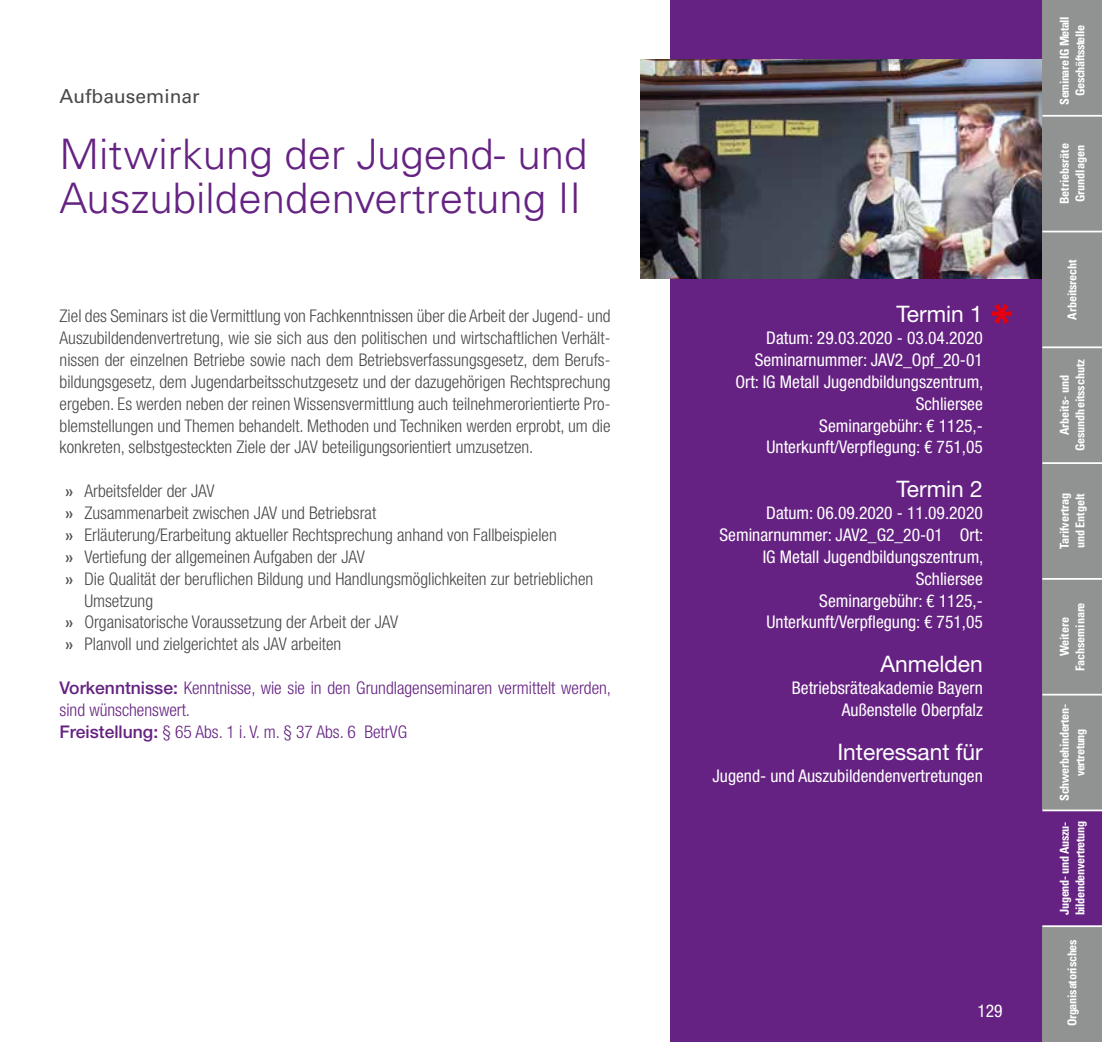
<style>
.page{position:relative;width:1102px;height:1042px;background:#fff}
.page>*{position:absolute;margin:0;border:0;box-sizing:border-box;transform-origin:0 0}
.t1{font:300 42px/43.8px "Univers LT Std";color:#652282}
.t2{font:22.75px "Helvetica Neue LT Std";color:#fff}
.t3{font:19.25px "Univers LT Std";color:#494948}
.t4{font:300 condensed 17.5px/21.9px "Helvetica Neue LT Std";color:#494948;text-align:justify}
.t5{font:condensed 17.5px/21.9px "Helvetica Neue LT Std";color:#fff;text-align:right}
.t6{font:300 condensed 17.5px/21.9px "Helvetica Neue LT Std";color:#652282}
.t7{font:700 condensed 12.25px/15.8px "Univers LT Std";letter-spacing:-.02em;color:#fff}
.t8{font:700 condensed 12.25px/15.8px "Univers LT Std";letter-spacing:-.04em;color:#fff;text-align:center}
.s1{font-family:"Univers LT Std";font-weight:400;font-stretch:normal}
.s2{font-weight:500;font-stretch:normal}
</style>
<div class="page">
<div style="left:670px;top:0;width:387px;height:1042px;background:#652282"></div>
<img style="left:640px;top:60px;width:402px;height:218px">
<svg style="left:991px;top:304px;width:20px;height:20px"></svg>
<div style="left:1042px;top:0;width:59px;height:116px;background:#919292"></div>
<div style="left:1042px;top:116px;width:59px;height:115px;background:#919292"></div>
<div style="left:1042px;top:231px;width:59px;height:116px;background:#919292"></div>
<div style="left:1042px;top:347px;width:59px;height:116px;background:#919292"></div>
<div style="left:1042px;top:463px;width:59px;height:116px;background:#919292"></div>
<div style="left:1042px;top:579px;width:59px;height:115px;background:#919292"></div>
<div style="left:1042px;top:694px;width:59px;height:116px;background:#919292"></div>
<div style="left:1042px;top:810px;width:59px;height:116px;background:#652282"></div>
<div style="left:1042px;top:926px;width:59px;height:116px;background:#919292"></div>
<hr style="left:1042px;top:925px;width:59px;height:2px;background:#fff">
<hr style="left:1042px;top:809px;width:59px;height:2px;background:#fff">
<hr style="left:1042px;top:694px;width:59px;height:1px;background:#fff">
<hr style="left:1042px;top:578px;width:59px;height:2px;background:#fff">
<hr style="left:1042px;top:462px;width:59px;height:2px;background:#fff">
<hr style="left:1042px;top:346px;width:59px;height:2px;background:#fff">
<hr style="left:1042px;top:231px;width:59px;height:1px;background:#fff">
<hr style="left:1042px;top:115px;width:59px;height:2px;background:#fff">
<p class="t3" style="left:60px;top:85px;width:142px">Aufbauseminar</p>
<h1 class="t1" style="left:60px;top:132px;width:529px">Mitwirkung der Jugend- und<br>Auszubildendenvertretung II</h1>
<p class="t4" style="left:60px;top:305px;width:552px">Ziel des Seminars ist die Vermittlung von Fachkenntnissen über die Arbeit der Jugend- und Auszubildendenvertretung, wie sie sich aus den politischen und wirtschaftlichen Verhält&shy;nissen der einzelnen Betriebe sowie nach dem Betriebsverfassungsgesetz, dem Berufs&shy;bildungsgesetz, dem Jugendarbeitsschutzgesetz und der dazugehörigen Rechtsprechung ergeben. Es werden neben der reinen Wissensvermittlung auch teilnehmerorientierte Pro&shy;blemstellungen und Themen behandelt. Methoden und Techniken werden erprobt, um die konkreten, selbstgesteckten Ziele der JAV beteiligungsorientiert umzusetzen.</p>
<p class="t4" style="left:64px;top:480px;width:151px"><span class="s1">»</span> Arbeitsfelder der JAV</p>
<p class="t4" style="left:64px;top:502px;width:313px"><span class="s1">»</span> Zusammenarbeit zwischen JAV und Betriebsrat</p>
<p class="t4" style="left:64px;top:524px;width:493px"><span class="s1">»</span> Erläuterung/Erarbeitung aktueller Rechtsprechung anhand von Fallbeispielen</p>
<p class="t4" style="left:64px;top:545px;width:302px"><span class="s1">»</span> Vertiefung der allgemeinen Aufgaben der JAV</p>
<p class="t4" style="left:64px;top:567px;width:530px"><span class="s1">»</span> Die Qualität der beruflichen Bildung und Handlungsmöglichkeiten zur betrieblichen</p>
<p class="t4" style="left:84px;top:589px;width:70px">Umsetzung</p>
<p class="t4" style="left:64px;top:611px;width:335px"><span class="s1">»</span> Organisatorische Voraussetzung der Arbeit der JAV</p>
<p class="t4" style="left:64px;top:633px;width:278px"><span class="s1">»</span> Planvoll und zielgerichtet als JAV arbeiten</p>
<p class="t6" style="left:60px;top:677px;width:553px"><span class="s2">Vorkenntnisse:</span> Kenntnisse, wie sie in den Grundlagenseminaren vermittelt werden, sind wünschenswert.<br><span class="s2">Freistellung:</span> § 65 Abs. 1 i. V. m. § 37 Abs. 6 BetrVG</p>
<h2 class="t2" style="left:896px;top:300px;width:88px">Termin 1</h2>
<p class="t5" style="left:735px;top:327px;width:249px">Datum: 29.03.2020 - 03.04.2020<br>Seminarnummer: JAV2_Opf_20-01<br>Ort: IG Metall Jugendbildungszentrum,<br>Schliersee<br>Seminargebühr: € 1125,-<br>Unterkunft/Verpflegung: € 751,05</p>
<h2 class="t2" style="left:896px;top:475px;width:88px">Termin 2</h2>
<p class="t5" style="left:719px;top:502px;width:265px">Datum: 06.09.2020 - 11.09.2020<br>Seminarnummer: JAV2_G2_20-01 Ort:<br>IG Metall Jugendbildungszentrum,<br>Schliersee<br>Seminargebühr: € 1125,-<br>Unterkunft/Verpflegung: € 751,05</p>
<h2 class="t2" style="left:880px;top:650px;width:104px">Anmelden</h2>
<p class="t5" style="left:791px;top:677px;width:192px">Betriebsräteakademie Bayern<br>Außenstelle Oberpfalz</p>
<h2 class="t2" style="left:837px;top:738px;width:147px">Interessant für</h2>
<p class="t5" style="left:712px;top:764px;width:272px">Jugend- und Auszubildendenvertretungen</p>
<p class="t5" style="left:977px;top:999px;width:27px">129</p>
<p class="t8" style="left:1056px;top:104px;width:90px;rotate:-90deg">Seminare IG Metall<br>Geschäftsstelle</p>
<p class="t7" style="left:1056px;top:204px;width:62px;rotate:-90deg">Betriebsräte<br>Grundlagen</p>
<p class="t7" style="left:1064px;top:320px;width:62px;rotate:-90deg">Arbeitsrecht</p>
<p class="t7" style="left:1056px;top:451px;width:93px;text-align:center;rotate:-90deg">Arbeits- und<br>Gesundheitsschutz</p>
<p class="t7" style="left:1056px;top:549px;width:58px;rotate:-90deg">Tarifvertrag und Entgelt</p>
<p class="t7" style="left:1056px;top:671px;width:70px;text-align:center;rotate:-90deg">Weitere<br>Fachseminare</p>
<p class="t7" style="left:1056px;top:801px;width:98px;text-align:center;rotate:-90deg">Schwerbehinderten&shy;vertretung</p>
<p class="t7" style="left:1056px;top:915px;width:96px;rotate:-90deg">Jugend- und Auszu&shy;bildendenvertretung</p>
<p class="t7" style="left:1064px;top:1026px;width:89px;rotate:-90deg">Organisatorisches</p>
</div>
